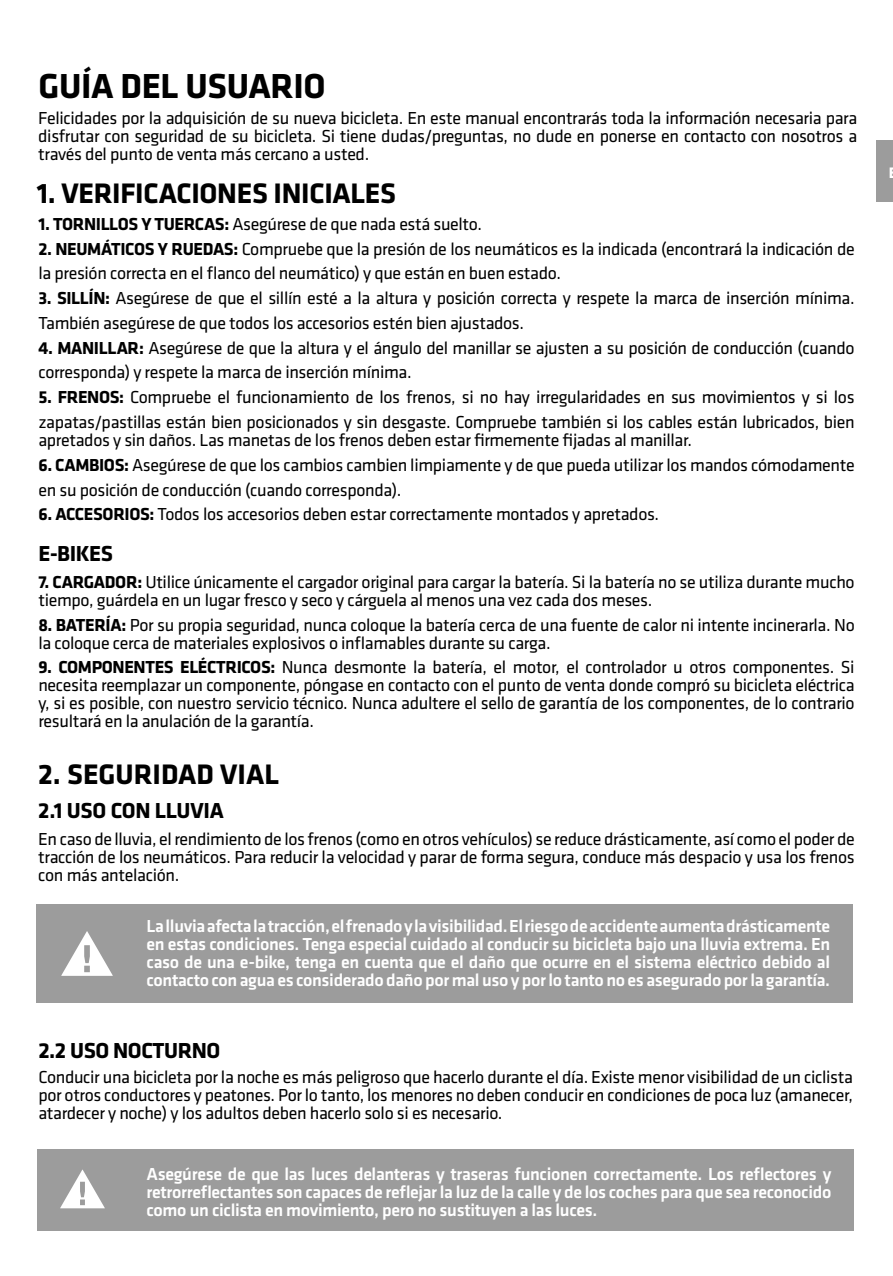
<style>
.page{position:relative;width:893px;height:1276px;background:#fff}
.page>*{position:absolute;margin:0;border:0;box-sizing:border-box;transform-origin:0 0}
.t1{font:700 36px "Klavika";letter-spacing:-.01em;color:#000}
.t2{font:700 29.25px "Klavika";letter-spacing:-.01em;color:#000}
.t3{font:700 22.5px "Klavika";letter-spacing:-.02em;color:#000}
.t4{font:18px/18px "Klavika";letter-spacing:-.02em;color:#000}
.t5{font:500 18px/18px "Klavika";letter-spacing:-.02em;color:#fff;text-align:justify}
.s1{font-weight:700}
</style>
<div class="page">
<div style="left:876px;top:141px;width:17px;height:61px;background:#9c9c9c"></div>
<div style="left:37px;top:1149px;width:817px;height:82px;background:#9c9c9c"></div>
<svg style="left:60px;top:1169px;width:45px;height:39px"></svg>
<div style="left:37px;top:904px;width:816px;height:99px;background:#9c9c9c"></div>
<svg style="left:61px;top:931px;width:52px;height:45px"></svg>
<p class="t1" style="left:38px;top:60px;width:289px">GUÍA DEL USUARIO</p>
<p class="t4" style="left:38px;top:109px;width:820px;text-align:justify">Felicidades por la adquisición de su nueva bicicleta. En este manual encontrarás toda la información necesaria para disfrutar con seguridad de su bicicleta. Si tiene dudas/preguntas, no dude en ponerse en contacto con nosotros a través del punto de venta más cercano a usted.</p>
<p class="t2" style="left:37px;top:172px;width:361px">1. VERIFICACIONES INICIALES</p>
<p class="t4" style="left:38px;top:214px;width:445px"><span class="s1">1. TORNILLOS Y TUERCAS:</span> Asegúrese de que nada está suelto.</p>
<p class="t4" style="left:38px;top:236px;width:818px;line-height:24.8px"><span class="s1">2. NEUMÁTICOS Y RUEDAS:</span> Compruebe que la presión de los neumáticos es la indicada (encontrará la indicación de la presión correcta en el flanco del neumático) y que están en buen estado.</p>
<p class="t4" style="left:38px;top:285px;width:818px;line-height:24.8px"><span class="s1">3. SILLÍN:</span> Asegúrese de que el sillín esté a la altura y posición correcta y respete la marca de inserción mínima.<br>También asegúrese de que todos los accesorios estén bien ajustados.</p>
<p class="t4" style="left:38px;top:335px;width:818px;line-height:24.8px"><span class="s1">4. MANILLAR:</span> Asegúrese de que la altura y el ángulo del manillar se ajusten a su posición de conducción (cuando corresponda) y respete la marca de inserción mínima.</p>
<p class="t4" style="left:38px;top:384px;width:818px;line-height:24.8px"><span class="s1">5. FRENOS:</span> Compruebe el funcionamiento de los frenos, si no hay irregularidades en sus movimientos y si los zapatas/pastillas están bien posicionados y sin desgaste. Compruebe también si los cables están lubricados, bien</p>
<p class="t4" style="left:38px;top:430px;width:655px">apretados y sin daños. Las manetas de los frenos deben estar firmemente fijadas al manillar.</p>
<p class="t4" style="left:38px;top:452px;width:818px;line-height:24.8px"><span class="s1">6. CAMBIOS:</span> Asegúrese de que los cambios cambien limpiamente y de que pueda utilizar los mandos cómodamente en su posición de conducción (cuando corresponda).</p>
<p class="t4" style="left:38px;top:505px;width:622px"><span class="s1">6. ACCESORIOS:</span> Todos los accesorios deben estar correctamente montados y apretados.</p>
<p class="t3" style="left:38px;top:537px;width:76px">E-BIKES</p>
<p class="t4" style="left:38px;top:572px;width:818px"><span class="s1">7. CARGADOR:</span> Utilice únicamente el cargador original para cargar la batería. Si la batería no se utiliza durante mucho tiempo, guárdela en un lugar fresco y seco y cárguela al menos una vez cada dos meses.</p>
<p class="t4" style="left:38px;top:615px;width:818px"><span class="s1">8. BATERÍA:</span> Por su propia seguridad, nunca coloque la batería cerca de una fuente de calor ni intente incinerarla. No la coloque cerca de materiales explosivos o inflamables durante su carga.</p>
<p class="t4" style="left:38px;top:658px;width:818px;text-align:justify"><span class="s1">9. COMPONENTES ELÉCTRICOS:</span> Nunca desmonte la batería, el motor, el controlador u otros componentes. Si necesita reemplazar un componente, póngase en contacto con el punto de venta donde compró su bicicleta eléctrica y, si es posible, con nuestro servicio técnico. Nunca adultere el sello de garantía de los componentes, de lo contrario resultará en la anulación de la garantía.</p>
<p class="t2" style="left:38px;top:753px;width:242px">2. SEGURIDAD VIAL</p>
<p class="t3" style="left:38px;top:794px;width:187px">2.1 USO CON LLUVIA</p>
<p class="t4" style="left:38px;top:829px;width:818px;text-align:justify">En caso de lluvia, el rendimiento de los frenos (como en otros vehículos) se reduce drásticamente, así como el poder de tracción de los neumáticos. Para reducir la velocidad y parar de forma segura, conduce más despacio y usa los frenos con más antelación.</p>
<p class="t5" style="left:147px;top:916px;width:685px">La lluvia afecta la tracción, el frenado y la visibilidad. El riesgo de accidente aumenta drásticamente en estas condiciones. Tenga especial cuidado al conducir su bicicleta bajo una lluvia extrema. En caso de una e-bike, tenga en cuenta que el daño que ocurre en el sistema eléctrico debido al contacto con agua es considerado daño por mal uso y por lo tanto no es asegurado por la garantía.</p>
<p class="t3" style="left:38px;top:1034px;width:183px">2.2 USO NOCTURNO</p>
<p class="t4" style="left:38px;top:1067px;width:816px;text-align:justify">Conducir una bicicleta por la noche es más peligroso que hacerlo durante el día. Existe menor visibilidad de un ciclista por otros conductores y peatones. Por lo tanto, los menores no deben conducir en condiciones de poca luz (amanecer, atardecer y noche) y los adultos deben hacerlo solo si es necesario.</p>
<p class="t5" style="left:147px;top:1164px;width:686px">Asegúrese de que las luces delanteras y traseras funcionen correctamente. Los reflectores y retrorreflectantes son capaces de reflejar la luz de la calle y de los coches para que sea reconocido como un ciclista en movimiento, pero no sustituyen a las luces.</p>
</div>
